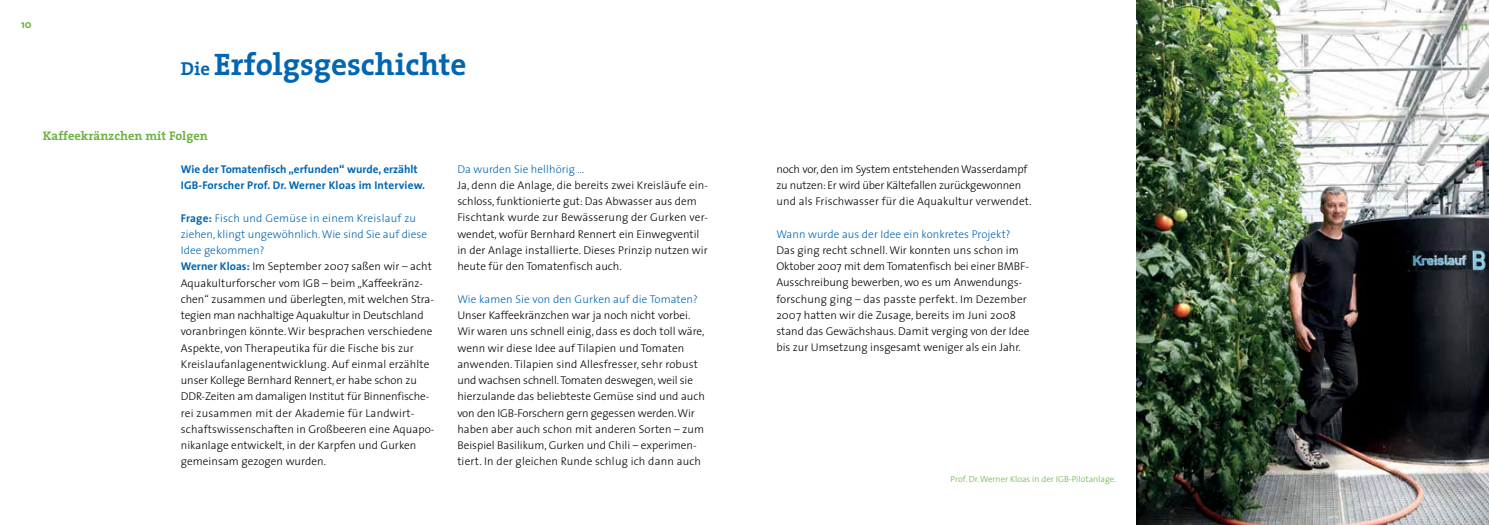
<style>
.page{position:relative;width:1489px;height:525px;background:#fff}
.page>*{position:absolute;margin:0;border:0;box-sizing:border-box;transform-origin:0 0}
.t1{font:700 31.25px "The Serif";color:#0066b3}
.t2{font:700 12.5px "The Serif";letter-spacing:.005em;color:#6cb33f}
.t3{font:300 11.25px/16.2px "The Sans";color:#000}
.t4{font:300 11.25px "The Sans";letter-spacing:.005em;color:#0066b3}
.t5{font:700 11.25px/16.2px "The Sans";color:#0066b3}
.t6{font:700 11.25px "The Sans";color:#6cb33f}
.t7{font:300 8.75px "The Sans";color:#6cb33f}
.s1{font-size:18.75px}
.s2{font-weight:700;color:#0066b3}
.s3{color:#0066b3}
</style>
<div class="page">
<img style="left:1136px;top:0;width:352px;height:524px">
<p class="t6" style="left:21px;top:14px;width:12px">10</p>
<p class="t6" style="left:1459px;top:16px;width:9px">11</p>
<h1 class="t1" style="left:181px;top:38px;width:287px"><span class="s1">Die</span> Erfolgsgeschichte</h1>
<p class="t2" style="left:43px;top:125px;width:167px">Kaffeekränzchen mit Folgen</p>
<p class="t5" style="left:181px;top:160px;width:246px">Wie der Tomatenfisch „erfunden“ wurde, erzählt<br>IGB-Forscher Prof. Dr. Werner Kloas im Interview.</p>
<p class="t3" style="left:181px;top:209px;width:255px"><span class="s2">Frage:</span> <span class="s3">Fisch und Gemüse in einem Kreislauf zu ziehen, klingt ungewöhnlich. Wie sind Sie auf diese Idee gekommen?<br></span><span class="s2">Werner Kloas:</span> Im September 2007 saßen wir – acht Aquakulturforscher vom IGB – beim „Kaffeekränz&shy;chen“ zusammen und überlegten, mit welchen Stra&shy;tegien man nachhaltige Aquakultur in Deutschland voranbringen könnte. Wir besprachen verschiedene Aspekte, von Therapeutika für die Fische bis zur Kreislaufanlagenentwicklung. Auf einmal erzählte unser Kollege Bernhard Rennert, er habe schon zu DDR-Zeiten am damaligen Institut für Binnenfische&shy;rei zusammen mit der Akademie für Landwirt&shy;schaftswissenschaften in Großbeeren eine Aquapo&shy;nikanlage entwickelt, in der Karpfen und Gurken gemeinsam gezogen wurden.</p>
<p class="t4" style="left:457px;top:159px;width:129px">Da wurden Sie hellhörig …</p>
<p class="t3" style="left:457px;top:176px;width:252px">Ja, denn die Anlage, die bereits zwei Kreisläufe ein&shy;schloss, funktionierte gut: Das Abwasser aus dem Fischtank wurde zur Bewässerung der Gurken ver&shy;wendet, wofür Bernhard Rennert ein Einwegventil in der Anlage installierte. Dieses Prinzip nutzen wir heute für den Tomatenfisch auch.</p>
<p class="t4" style="left:457px;top:289px;width:242px">Wie kamen Sie von den Gurken auf die Tomaten?</p>
<p class="t3" style="left:457px;top:306px;width:249px">Unser Kaffeekränzchen war ja noch nicht vorbei.<br>Wir waren uns schnell einig, dass es doch toll wäre, wenn wir diese Idee auf Tilapien und Tomaten anwenden. Tilapien sind Allesfresser, sehr robust und wachsen schnell. Tomaten deswegen, weil sie hierzulande das beliebteste Gemüse sind und auch von den IGB-Forschern gern gegessen werden. Wir haben aber auch schon mit anderen Sorten – zum Beispiel Basilikum, Gurken und Chili – experimen&shy;tiert. In der gleichen Runde schlug ich dann auch</p>
<p class="t3" style="left:776px;top:160px;width:257px">noch vor, den im System entstehenden Wasserdampf zu nutzen: Er wird über Kältefallen zurückgewonnen und als Frischwasser für die Aquakultur verwendet.</p>
<p class="t4" style="left:776px;top:224px;width:236px">Wann wurde aus der Idee ein konkretes Projekt?</p>
<p class="t3" style="left:776px;top:241px;width:254px">Das ging recht schnell. Wir konnten uns schon im Oktober 2007 mit dem Tomatenfisch bei einer BMBF-Ausschreibung bewerben, wo es um Anwendungs&shy;forschung ging – das passte perfekt. Im Dezember 2007 hatten wir die Zusage, bereits im Juni 2008 stand das Gewächshaus. Damit verging von der Idee bis zur Umsetzung insgesamt weniger als ein Jahr.</p>
<p class="t7" style="left:950px;top:472px;width:167px">Prof. Dr. Werner Kloas in der IGB-Pilotanlage.</p>
</div>
